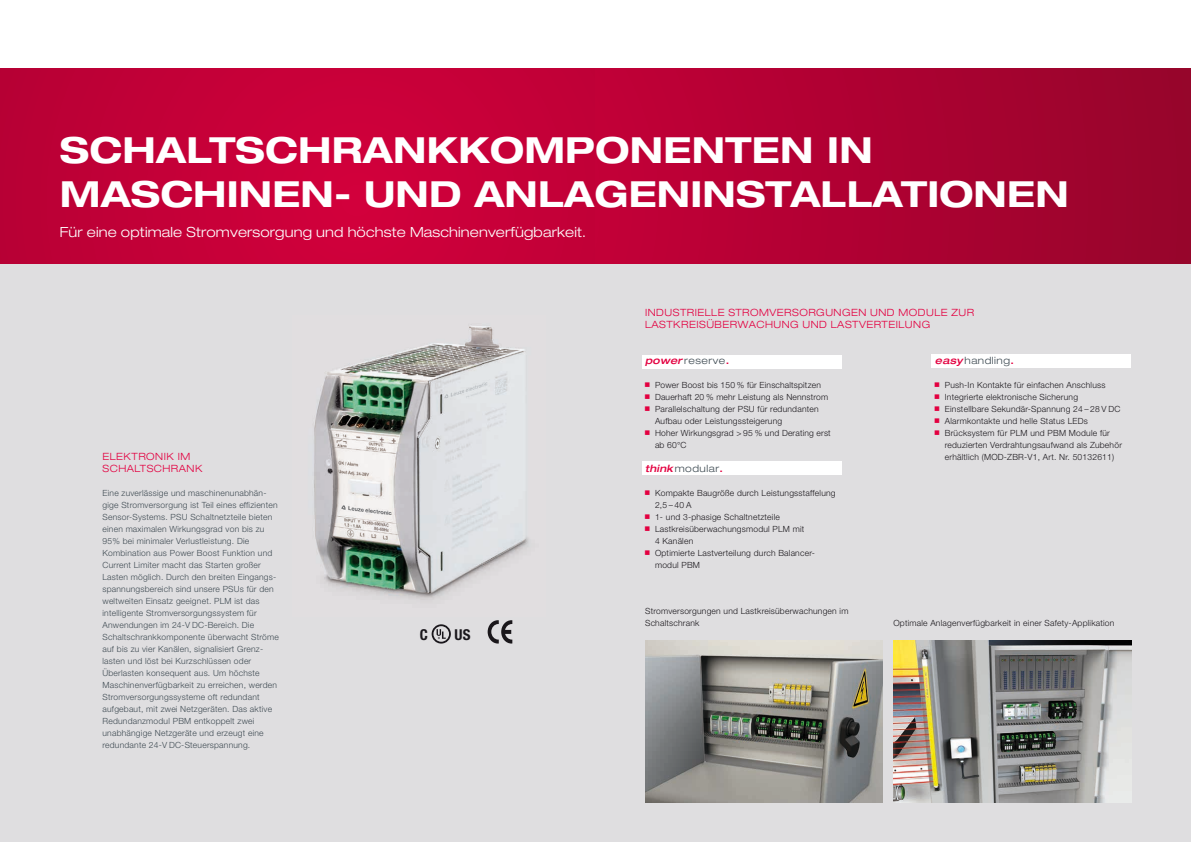
<style>
.page{position:relative;width:1191px;height:842px;background:#fff}
.page>*{position:absolute;margin:0;border:0;box-sizing:border-box;transform-origin:0 0}
.t1{font:700 expanded 36px/44px "Helvetica Neue LT Pro";letter-spacing:.005em;color:#fff}
.t2{font:700 condensed 15px "Helvetica Neue LT Pro";color:#1a171c}
.t3{font:300 expanded 14px "Helvetica Neue LT Pro";letter-spacing:.01em;color:#fff}
.t4{font:300 expanded 10px/12px "Helvetica Neue LT Pro";letter-spacing:.05em;color:#e30040}
.t5{font:300 expanded 10px "Helvetica Neue LT Pro";letter-spacing:.05em;color:#3f4b53}
.t6{font:300 8.5px/12px "Helvetica Neue LT Pro";letter-spacing:.025em;color:#3f4b53}
.t7{font:300 8.5px/12px "Helvetica Neue LT Pro";letter-spacing:.025em;color:#1a171c}
.s1{font-weight:500;font-style:italic;color:#e30040}
.s2{font-weight:500;color:#e30040}
</style>
<div class="page">
<div style="left:0;top:264px;width:1191px;height:578px;background:#dfdee0"></div>
<div style="left:0;top:68px;width:595px;height:196px;background:#c60038"></div>
<div style="left:595px;top:68px;width:596px;height:196px;background:linear-gradient(to right,#c30038,#97052b)"></div>
<img style="left:314px;top:326px;width:215px;height:274px">
<svg style="left:487px;top:620px;width:25px;height:23px"></svg>
<svg style="left:431px;top:624px;width:20px;height:19px"></svg>
<div style="left:641px;top:355px;width:200px;height:13px;background:#fff"></div>
<div style="left:641px;top:462px;width:200px;height:13px;background:#fff"></div>
<div style="left:931px;top:354px;width:200px;height:14px;background:#fff"></div>
<img style="left:645px;top:640px;width:237px;height:162px">
<img style="left:893px;top:640px;width:238px;height:162px">
<h1 class="t1" style="left:60px;top:127px;width:1010px">SCHALTSCHRANKKOMPONENTEN IN<br>MASCHINEN- UND ANLAGENINSTALLATIONEN</h1>
<h3 class="t3" style="left:60px;top:223px;width:528px">Für eine optimale Stromversorgung und höchste Maschinenverfügbarkeit.</h3>
<p class="t4" style="left:102px;top:450px;width:101px">ELEKTRONIK IM<br>SCHALTSCHRANK</p>
<p class="t6" style="left:102px;top:487px;width:178px">Eine zuverlässige und maschinenunabhän&shy;gige Stromversorgung ist Teil eines effizienten Sensor-Systems. PSU Schaltnetzteile bieten einen maximalen Wirkungsgrad von bis zu 95% bei minimaler Verlustleistung. Die Kombination aus Power Boost Funktion und Current Limiter macht das Starten großer Lasten möglich. Durch den breiten Eingangs&shy;spannungsbereich sind unsere PSUs für den weltweiten Einsatz geeignet. PLM ist das intelligente Stromversorgungssystem für Anwendungen im 24-V DC-Bereich. Die Schaltschrankkomponente überwacht Ströme auf bis zu vier Kanälen, signalisiert Grenz&shy;lasten und löst bei Kurzschlüssen oder Überlasten konsequent aus. Um höchste Maschinenverfügbarkeit zu erreichen, werden Stromversorgungssysteme oft redundant aufgebaut, mit zwei Netzgeräten. Das aktive Redundanzmodul PBM entkoppelt zwei unabhängige Netzgeräte und erzeugt eine redundante 24-V DC-Steuerspannung.</p>
<h2 class="t2" style="left:420px;top:625px;width:10px">C</h2>
<h2 class="t2" style="left:454px;top:625px;width:18px">US</h2>
<p class="t4" style="left:645px;top:306px;width:330px">INDUSTRIELLE STROMVERSORGUNGEN UND MODULE ZUR<br>LASTKREIS ÜBERWACHUNG UND LASTVERTEILUNG</p>
<p class="t5" style="left:645px;top:354px;width:86px"><span class="s1">power</span> reserve<span class="s2">.</span></p>
<p class="t7" style="left:655px;top:379px;width:177px">Power Boost bis 150 % für Einschaltspitzen Dauerhaft 20 % mehr Leistung als Nennstrom Parallelschaltung der PSU für redundanten Aufbau oder Leistungssteigerung<br>Hoher Wirkungsgrad &gt; 95 % und Derating erst ab 60°C</p>
<p class="t5" style="left:645px;top:462px;width:79px"><span class="s1">think</span> modular<span class="s2">.</span></p>
<p class="t7" style="left:655px;top:487px;width:182px">Kompakte Baugröße durch Leistungsstaffelung<br>2,5 – 40 A<br>1- und 3-phasige Schaltnetzteile<br>Lastkreisüberwachungsmodul PLM mit<br>4 Kanälen<br>Optimierte Lastverteilung durch Balancer&shy;modul PBM</p>
<p class="t5" style="left:935px;top:354px;width:81px"><span class="s1">easy</span> handling<span class="s2">.</span></p>
<p class="t7" style="left:945px;top:379px;width:179px">Push-In Kontakte für einfachen Anschluss Integrierte elektronische Sicherung Einstellbare Sekundär-Spannung 24 – 28 V DC Alarmkontakte und helle Status LEDs Brücksystem für PLM und PBM Module für reduzierten Verdrahtungsaufwand als Zubehör erhältlich (MOD-ZBR-V1, Art. Nr. 50132611)</p>
<p class="t7" style="left:645px;top:605px;width:205px">Stromversorgungen und Lastkreisüberwachungen im<br>Schaltschrank</p>
<p class="t7" style="left:893px;top:617px;width:222px">Optimale Anlagenverfügbarkeit in einer Safety-Applikation</p>
</div>
